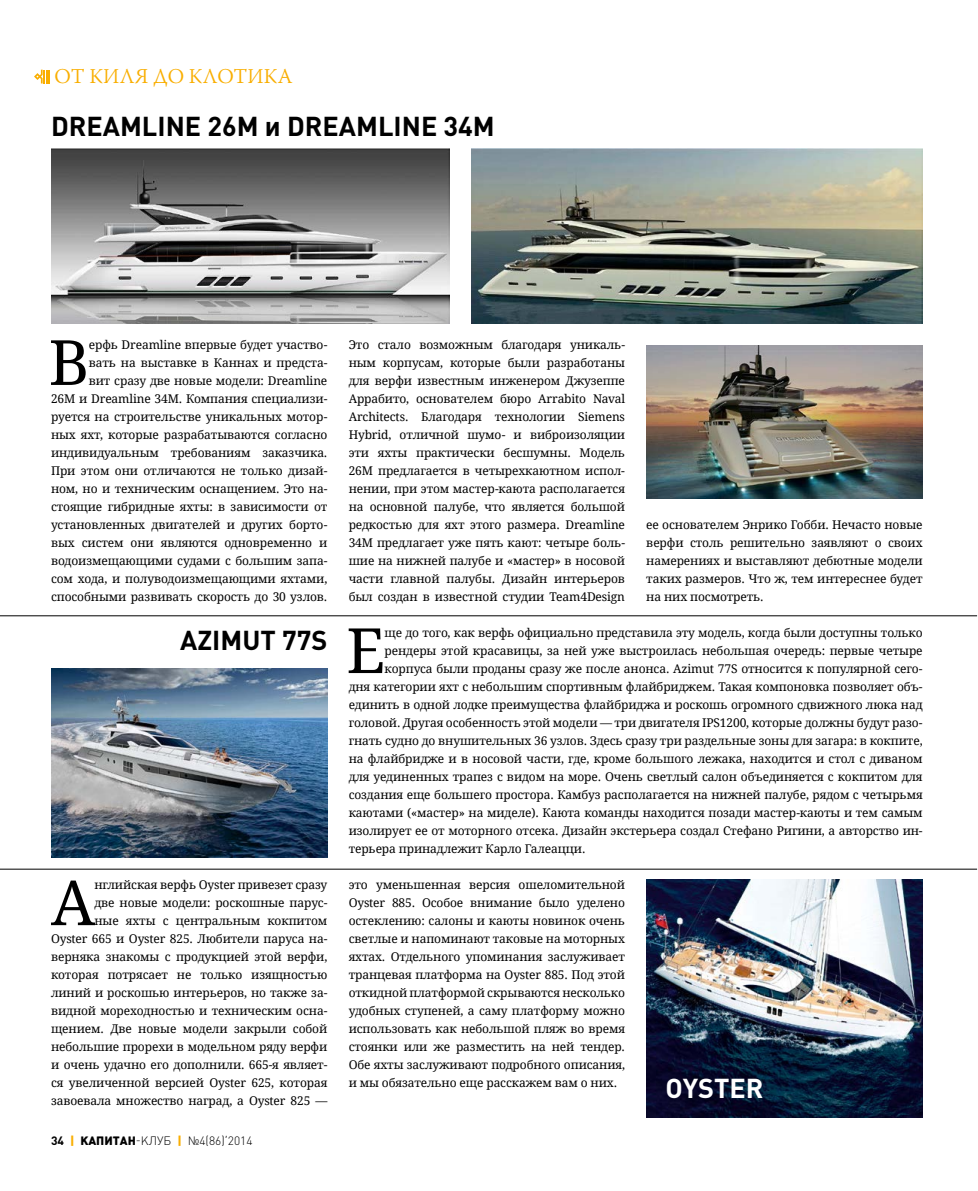
<style>
.page{position:relative;width:978px;height:1191px;background:#fff}
.page>*{position:absolute;margin:0;border:0;box-sizing:border-box;transform-origin:0 0}
.t1{font:62.4px "Droid Serif";color:#000}
.t2{font:700 27px "Plumb";color:#000}
.t3{font:700 27px "Plumb";color:#fff}
.t4{font:300 21px "Warnock Pro";letter-spacing:.005em;color:#f9ae00}
.t5{font:12px/18px "Droid Serif";letter-spacing:-.01em;color:#000;text-align:justify}
.t6{font:300 12px "Plumb";color:#000}
.s1{font-weight:700}
.s2{font-weight:900;color:#f9ae00}
.s3{font-family:"Plumb Soft";font-weight:900}
</style>
<div class="page">
<img style="left:646px;top:879px;width:277px;height:238px">
<img style="left:51px;top:668px;width:276px;height:189px">
<svg style="left:34px;top:70px;width:16px;height:13px"></svg>
<img style="left:51px;top:149px;width:399px;height:175px">
<img style="left:471px;top:149px;width:452px;height:175px">
<img style="left:646px;top:345px;width:277px;height:153px">
<hr style="left:0;top:615px;width:977px;height:1px;background:#000">
<hr style="left:0;top:868px;width:977px;height:1px;background:#000">
<h3 class="t4" style="left:55px;top:64px;width:239px">ОТ КИЛЯ ДО КЛОТИКА</h3>
<h2 class="t2" style="left:51px;top:111px;width:445px">DREAMLINE 26M и DREAMLINE 34M</h2>
<p class="t5" style="left:51px;top:336px;width:278px;text-align:right">ерфь Dreamline впервые будет участво-<br>вать на выставке в Каннах и предста-<br>вит сразу две новые модели: Dreamline<br>26M и Dreamline 34M. Компания специализи&shy;руется на строительстве уникальных мотор&shy;ных яхт, которые разрабатываются согласно индивидуальным требованиям заказчика.<br>При этом они отличаются не только дизай&shy;ном, но и техническим оснащением. Это на&shy;стоящие гибридные яхты: в зависимости от установленных двигателей и других борто&shy;вых систем они являются одновременно и водоизмещающими судами с большим запа&shy;сом хода, и полуводоизмещающими яхтами, способными развивать скорость до 30 узлов.</p>
<p class="t5" style="left:349px;top:336px;width:278px">Это стало возможным благодаря уникаль&shy;ным корпусам, которые были разработаны для верфи известным инженером Джузеппе Аррабито, основателем бюро Arrabito Naval Architects. Благодаря технологии Siemens Hybrid, отличной шумо- и виброизоляции эти яхты практически бесшумны. Модель 26M предлагается в четырехкаютном испол&shy;нении, при этом мастер-каюта располагается на основной палубе, что является большой редкостью для яхт этого размера. Dreamline 34М предлагает уже пять кают: четыре боль&shy;шие на нижней палубе и «мастер» в носовой части главной палубы. Дизайн интерьеров был создан в известной студии Team4Design</p>
<h1 class="t1" style="left:49px;top:324px;width:42px">В</h1>
<p class="t5" style="left:646px;top:516px;width:278px">ее основателем Энрико Гобби. Нечасто новые верфи столь решительно заявляют о своих намерениях и выставляют дебютные модели таких размеров. Что ж, тем интереснее будет на них посмотреть.</p>
<h2 class="t2" style="left:180px;top:625px;width:149px">AZIMUT 77S</h2>
<h1 class="t1" style="left:346px;top:612px;width:40px">Е</h1>
<p class="t5" style="left:385px;top:624px;width:540px">ще до того, как верфь официально представила эту модель, когда были доступны только</p>
<p class="t5" style="left:385px;top:642px;width:540px">рендеры этой красавицы, за ней уже выстроилась небольшая очередь: первые четыре</p>
<p class="t5" style="left:385px;top:660px;width:540px">корпуса были проданы сразу же после анонса. Azimut 77S относится к популярной сего-</p>
<p class="t5" style="left:349px;top:678px;width:575px">дня категории яхт с небольшим спортивным флайбриджем. Такая компоновка позволяет объ-</p>
<p class="t5" style="left:349px;top:696px;width:575px">единить в одной лодке преимущества флайбриджа и роскошь огромного сдвижного люка над</p>
<p class="t5" style="left:349px;top:714px;width:576px">головой. Другая особенность этой модели — три двигателя IPS1200, которые должны будут разо-</p>
<p class="t5" style="left:349px;top:732px;width:575px">гнать судно до внушительных 36 узлов. Здесь сразу три раздельные зоны для загара: в кокпите,</p>
<p class="t5" style="left:349px;top:750px;width:575px">на флайбридже и в носовой части, где, кроме большого лежака, находится и стол с диваном</p>
<p class="t5" style="left:349px;top:768px;width:575px">для уединенных трапез с видом на море. Очень светлый салон объединяется с кокпитом для</p>
<p class="t5" style="left:349px;top:786px;width:575px">создания еще большего простора. Камбуз располагается на нижней палубе, рядом с четырьмя</p>
<p class="t5" style="left:349px;top:804px;width:575px">каютами («мастер» на миделе). Каюта команды находится позади мастер-каюты и тем самым</p>
<p class="t5" style="left:349px;top:822px;width:575px">изолирует ее от моторного отсека. Дизайн экстерьера создал Стефано Ригини, а авторство ин-</p>
<p class="t5" style="left:349px;top:840px;width:238px">терьера принадлежит Карло Галеацци.</p>
<h1 class="t1" style="left:51px;top:864px;width:46px">А</h1>
<p class="t5" style="left:51px;top:876px;width:278px;text-align:right">нглийская верфь Oyster привезет сразу<br>две новые модели: роскошные парус-<br>ные яхты с центральным кокпитом<br>Oyster 665 и Oyster 825. Любители паруса на&shy;верняка знакомы с продукцией этой верфи, которая потрясает не только изящностью линий и роскошью интерьеров, но также за&shy;видной мореходностью и техническим осна&shy;щением. Две новые модели закрыли собой небольшие прорехи в модельном ряду верфи и очень удачно его дополнили. 665-я являет&shy;ся увеличенной версией Oyster 625, которая завоевала множество наград, а Oyster 825 —</p>
<p class="t5" style="left:349px;top:876px;width:278px">это уменьшенная версия ошеломительной Oyster 885. Особое внимание было уделено остеклению: салоны и каюты новинок очень светлые и напоминают таковые на моторных яхтах. Отдельного упоминания заслуживает транцевая платформа на Oyster 885. Под этой откидной платформой скрываются несколько удобных ступеней, а саму платформу можно использовать как небольшой пляж во время стоянки или же разместить на ней тендер.<br>Обе яхты заслуживают подробного описания, и мы обязательно еще расскажем вам о них.</p>
<p class="t6" style="left:51px;top:1133px;width:203px"><span class="s1">34</span> <span class="s2">|</span> <span class="s3">КАПИТАН</span>-КЛУБ <span class="s2">|</span> №4(86)’2014</p>
<h2 class="t3" style="left:665px;top:1073px;width:100px">OYSTER</h2>
</div>
